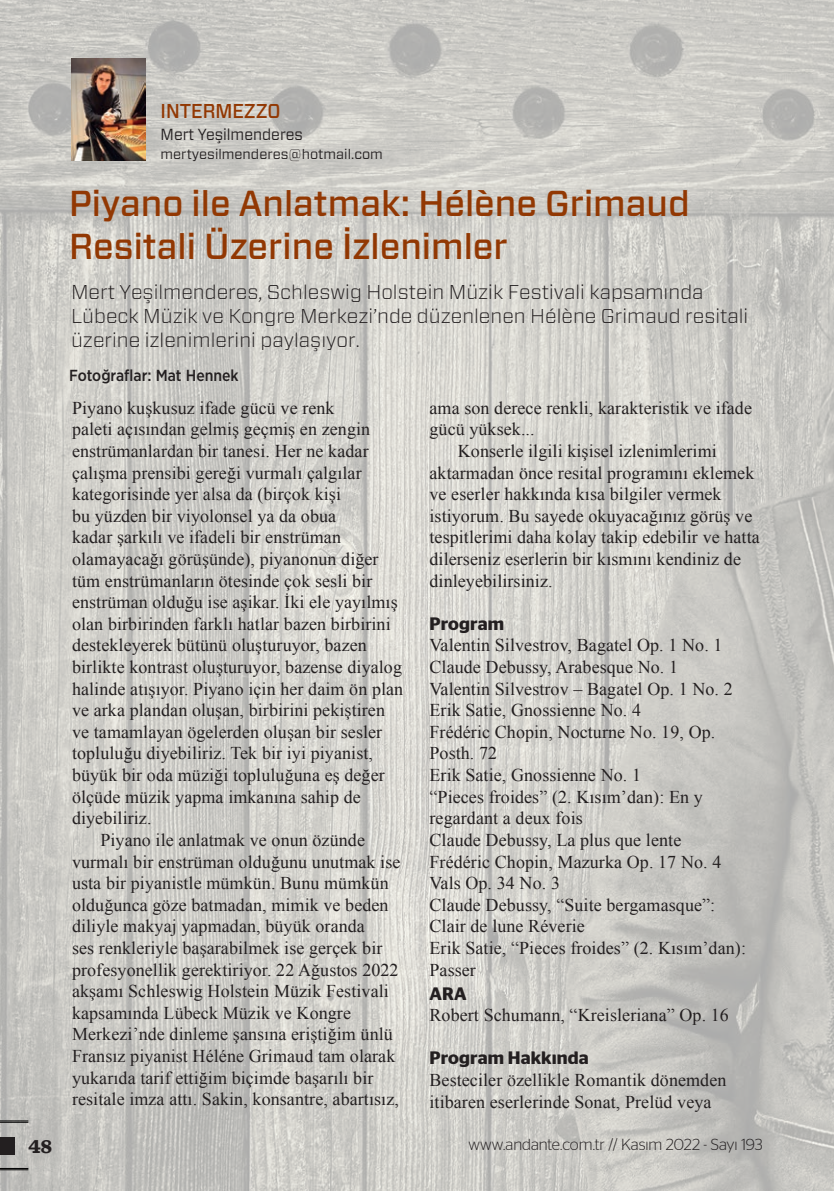
<style>
.page{position:relative;width:834px;height:1191px;background:#fff}
.page>*{position:absolute;margin:0;border:0;box-sizing:border-box;transform-origin:0 0}
.t1{font:500 36px/43.2px "Forza";color:#923803}
.t2{font:300 20px/24px "Forza";color:#231f20}
.t3{font:500 20px "Forza";color:#923803;scale:.95 1}
.t4{font:900 20px "Sentinel";color:#231f20}
.t5{font:18px/21.6px "Times New Roman";letter-spacing:.005em;color:#231f20}
.t6{font:300 16px "DK Stag Sans";letter-spacing:-.005em;color:#231f20}
.t7{font:500 16px "Gotham Narrow";color:#231f20}
.t8{font:16px "Forza";color:#231f20;scale:.95 1}
.t9{font:14px "Forza";color:#231f20}
.s1{font-family:"DK Stag Sans";font-weight:600}
</style>
<div class="page">
<img style="left:0;top:0;width:833px;height:1191px">
<img style="left:71px;top:58px;width:74px;height:103px">
<svg style="left:0;top:1168px;width:28px;height:2px"></svg>
<svg style="left:0;top:1120px;width:28px;height:3px"></svg>
<div style="left:0;top:1137px;width:15px;height:17px;background:#231f20"></div>
<p class="t4" style="left:28px;top:1130px;width:26px">48</p>
<p class="t3" style="left:160px;top:97px;width:128px">INTERMEZZO</p>
<p class="t8" style="left:160px;top:123px;width:151px">Mert Yeşilmenderes</p>
<p class="t9" style="left:160px;top:145px;width:224px">mertyesilmenderes@hotmail.com</p>
<p class="t1" style="left:69px;top:182px;width:622px">Piyano ile Anlatmak: Hélène Grimaud<br>Resitali Üzerine İzlenimler</p>
<p class="t2" style="left:71px;top:279px;width:678px">Mert Yeşilmenderes, Schleswig Holstein Müzik Festivali kapsamında<br>Lübeck Müzik ve Kongre Merkezi’nde düzenlenen Hélène Grimaud resitali üzerine izlenimlerini paylaşıyor.</p>
<p class="t7" style="left:69px;top:365px;width:171px">Fotoğraflar: Mat Hennek</p>
<p class="t5" style="left:72px;top:396px;width:264px">Piyano kuşkusuz ifade gücü ve renk</p>
<p class="t5" style="left:72px;top:418px;width:299px">paleti açısından gelmiş geçmiş en zengin</p>
<p class="t5" style="left:72px;top:440px;width:298px">enstrümanlardan bir tanesi. Her ne kadar</p>
<p class="t5" style="left:72px;top:461px;width:291px">çalışma prensibi gereği vurmalı çalgılar</p>
<p class="t5" style="left:72px;top:483px;width:270px">kategorisinde yer alsa da (birçok kişi</p>
<p class="t5" style="left:72px;top:504px;width:266px">bu yüzden bir viyolonsel ya da obua</p>
<p class="t5" style="left:72px;top:526px;width:270px">kadar şarkılı ve ifadeli bir enstrüman</p>
<p class="t5" style="left:72px;top:548px;width:308px">olamayacağı görüşünde), piyanonun diğer</p>
<p class="t5" style="left:72px;top:569px;width:302px">tüm enstrümanların ötesinde çok sesli bir</p>
<p class="t5" style="left:72px;top:591px;width:327px">enstrüman olduğu ise aşikar. İki ele yayılmış</p>
<p class="t5" style="left:72px;top:612px;width:320px">olan birbirinden farklı hatlar bazen birbirini</p>
<p class="t5" style="left:72px;top:634px;width:296px">destekleyerek bütünü oluşturuyor, bazen</p>
<p class="t5" style="left:72px;top:656px;width:331px">birlikte kontrast oluşturuyor, bazense diyalog</p>
<p class="t5" style="left:72px;top:677px;width:333px">halinde atışıyor. Piyano için her daim ön plan</p>
<p class="t5" style="left:72px;top:699px;width:314px">ve arka plandan oluşan, birbirini pekiştiren</p>
<p class="t5" style="left:72px;top:720px;width:312px">ve tamamlayan ögelerden oluşan bir sesler</p>
<p class="t5" style="left:72px;top:742px;width:302px">topluluğu diyebiliriz. Tek bir iyi piyanist,</p>
<p class="t5" style="left:72px;top:764px;width:314px">büyük bir oda müziği topluluğuna eş değer</p>
<p class="t5" style="left:72px;top:785px;width:290px">ölçüde müzik yapma imkanına sahip de</p>
<p class="t5" style="left:72px;top:807px;width:81px">diyebiliriz.</p>
<p class="t5" style="left:100px;top:828px;width:266px">Piyano ile anlatmak ve onun özünde</p>
<p class="t5" style="left:72px;top:850px;width:330px">vurmalı bir enstrüman olduğunu unutmak ise</p>
<p class="t5" style="left:72px;top:872px;width:318px">usta bir piyanistle mümkün. Bunu mümkün</p>
<p class="t5" style="left:72px;top:893px;width:318px">olduğunca göze batmadan, mimik ve beden</p>
<p class="t5" style="left:72px;top:915px;width:294px">diliyle makyaj yapmadan, büyük oranda</p>
<p class="t5" style="left:72px;top:936px;width:312px">ses renkleriyle başarabilmek ise gerçek bir</p>
<p class="t5" style="left:72px;top:958px;width:328px">profesyonellik gerektiriyor. 22 Ağustos 2022</p>
<p class="t5" style="left:72px;top:980px;width:318px">akşamı Schleswig Holstein Müzik Festivali</p>
<p class="t5" style="left:72px;top:1001px;width:280px">kapsamında Lübeck Müzik ve Kongre</p>
<p class="t5" style="left:72px;top:1023px;width:322px">Merkezi’nde dinleme şansına eriştiğim ünlü</p>
<p class="t5" style="left:72px;top:1044px;width:325px">Fransız piyanist Héléne Grimaud tam olarak</p>
<p class="t5" style="left:72px;top:1066px;width:303px">yukarıda tarif ettiğim biçimde başarılı bir</p>
<p class="t5" style="left:72px;top:1088px;width:328px">resitale imza attı. Sakin, konsantre, abartısız,</p>
<p class="t5" style="left:429px;top:396px;width:324px">ama son derece renkli, karakteristik ve ifade</p>
<p class="t5" style="left:429px;top:418px;width:107px">gücü yüksek...</p>
<p class="t5" style="left:458px;top:440px;width:260px">Konserle ilgili kişisel izlenimlerimi</p>
<p class="t5" style="left:429px;top:461px;width:326px">aktarmadan önce resital programını eklemek</p>
<p class="t5" style="left:429px;top:483px;width:293px">ve eserler hakkında kısa bilgiler vermek</p>
<p class="t5" style="left:429px;top:504px;width:324px">istiyorum. Bu sayede okuyacağınız görüş ve</p>
<p class="t5" style="left:429px;top:526px;width:332px">tespitlerimi daha kolay takip edebilir ve hatta</p>
<p class="t5" style="left:429px;top:548px;width:313px">dilerseniz eserlerin bir kısmını kendiniz de</p>
<p class="t5" style="left:429px;top:569px;width:125px">dinleyebilirsiniz.</p>
<p class="t5" style="left:429px;top:612px;width:318px"><span class="s1">Program<br></span>Valentin Silvestrov, Bagatel Op. 1 No. 1<br>Claude Debussy, Arabesque No. 1<br>Valentin Silvestrov – Bagatel Op. 1 No. 2<br>Erik Satie, Gnossienne No. 4<br>Frédéric Chopin, Nocturne No. 19, Op.<br>Posth. 72<br>Erik Satie, Gnossienne No. 1<br>“Pieces froides” (2. Kısım’dan): En y regardant a deux fois<br>Claude Debussy, La plus que lente<br>Frédéric Chopin, Mazurka Op. 17 No. 4<br>Vals Op. 34 No. 3<br>Claude Debussy, “Suite bergamasque”:<br>Clair de lune Réverie<br>Erik Satie, “Pieces froides” (2. Kısım’dan):<br>Passer</p>
<p class="t5" style="left:429px;top:982px;width:301px"><span class="s1">ARA<br></span>Robert Schumann, “Kreisleriana” Op. 16</p>
<p class="t5" style="left:429px;top:1047px;width:298px"><span class="s1">Program Hakkında<br></span>Besteciler özellikle Romantik dönemden itibaren eserlerinde Sonat, Prelüd veya</p>
<p class="t6" style="left:468px;top:1135px;width:296px">www.andante.com.tr // Kasım 2022 - Sayı 193</p>
</div>
